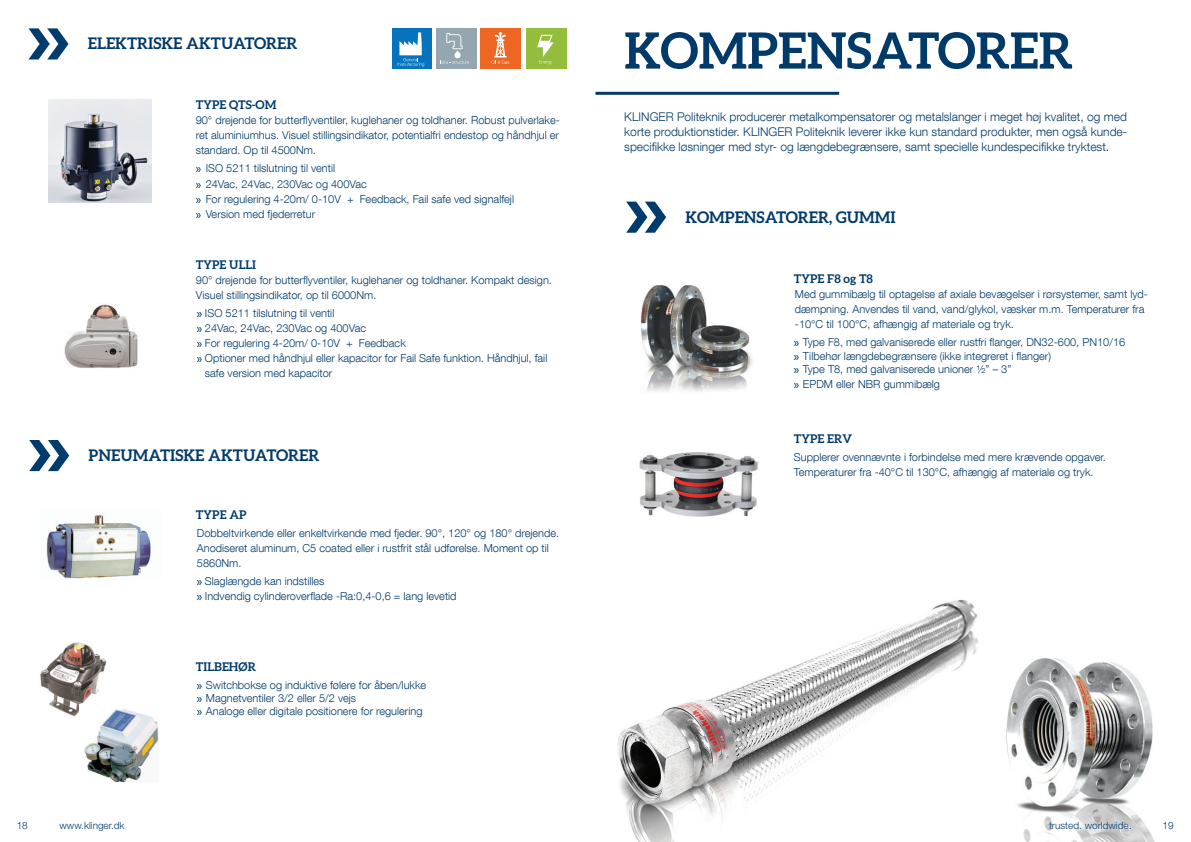
<style>
.page{position:relative;width:1191px;height:842px;background:#fff}
.page>*{position:absolute;margin:0;border:0;box-sizing:border-box;transform-origin:0 0}
.t1{font:700 70px "Gill Sans";color:#003b6e}
.t2{font:700 50px "Aleo";color:#003a6a}
.t3{font:700 16px "Aleo";color:#003a6a}
.t4{font:300 12px/15px "Helvetica Neue LT Com";color:#003a6a;text-align:justify}
.t5{font:700 12px "Aleo";color:#003a6a}
.t6{font:300 11px/15px "Helvetica Neue LT Com";color:#003a6a}
.t7{font:300 10px "Helvetica Neue LT Pro";color:#003b6e}
.t8{font:300 10px "Helvetica Neue LT Pro";color:#003a6a}
.s1{font-family:"Gill Sans";font-weight:400}
</style>
<div class="page">
<img style="left:618px;top:600px;width:360px;height:242px">
<img style="left:48px;top:99px;width:104px;height:103px">
<img style="left:64px;top:304px;width:74px;height:64px">
<img style="left:46px;top:514px;width:105px;height:65px">
<img style="left:40px;top:642px;width:66px;height:75px">
<img style="left:80px;top:704px;width:79px;height:78px">
<div style="left:392px;top:28px;width:39px;height:41px;background:#0574bc"></div>
<div style="left:436px;top:28px;width:40px;height:41px;background:#94a6af"></div>
<svg style="left:440px;top:33px;width:29px;height:31px"></svg>
<svg style="left:397px;top:32px;width:27px;height:35px"></svg>
<div style="left:481px;top:28px;width:40px;height:41px;background:#ed6623"></div>
<svg style="left:491px;top:32px;width:18px;height:32px"></svg>
<div style="left:526px;top:28px;width:40px;height:41px;background:#94bc3d"></div>
<svg style="left:537px;top:35px;width:17px;height:29px"></svg>
<img style="left:639px;top:452px;width:119px;height:64px">
<img style="left:1006px;top:658px;width:149px;height:184px">
<img style="left:640px;top:285px;width:112px;height:107px">
<hr style="left:595px;top:92px;width:244px;height:3px;background:#003a6a">
<h1 class="t1" style="left:28px;top:-6px;width:43px">»</h1>
<h3 class="t3" style="left:88px;top:34px;width:211px">ELEKTRISKE AKTUATORER</h3>
<p class="t5" style="left:196px;top:98px;width:82px">TYPE QTS-OM</p>
<p class="t6" style="left:196px;top:113px;width:366px;text-align:justify">90° drejende for butterflyventiler, kuglehaner og toldhaner. Robust pulverlake&shy;ret aluminiumhus. Visuel stillingsindikator, potentialfri endestop og håndhjul er standard. Op til 4500Nm.</p>
<p class="t6" style="left:196px;top:161px;width:320px"><span class="s1">»</span> ISO 5211 tilslutning til ventil<br><span class="s1">»</span> 24Vac, 24Vac, 230Vac og 400Vac<br><span class="s1">»</span> For regulering 4-20m/ 0-10V + Feedback, Fail safe ved signalfejl <span class="s1">»</span> Version med fjederretur</p>
<p class="t5" style="left:196px;top:257px;width:62px">TYPE ULLI</p>
<p class="t6" style="left:196px;top:272px;width:357px">90° drejende for butterflyventiler, kuglehaner og toldhaner. Kompakt design.<br>Visuel stillingsindikator, op til 6000Nm.</p>
<p class="t6" style="left:197px;top:305px;width:139px"><span class="s1">»</span> ISO 5211 tilslutning til ventil</p>
<p class="t6" style="left:197px;top:320px;width:171px"><span class="s1">»</span> 24Vac, 24Vac, 230Vac og 400Vac</p>
<p class="t6" style="left:197px;top:335px;width:210px"><span class="s1">»</span> For regulering 4-20m/ 0-10V + Feedback</p>
<p class="t6" style="left:197px;top:350px;width:352px"><span class="s1">»</span> Optioner med håndhjul eller kapacitor for Fail Safe funktion. Håndhjul, fail</p>
<p class="t6" style="left:205px;top:365px;width:129px">safe version med kapacitor</p>
<h1 class="t1" style="left:28px;top:406px;width:43px">»</h1>
<h3 class="t3" style="left:89px;top:446px;width:232px">PNEUMATISKE AKTUATORER</h3>
<p class="t5" style="left:196px;top:508px;width:52px">TYPE AP</p>
<p class="t6" style="left:197px;top:525px;width:364px">Dobbeltvirkende eller enkeltvirkende med fjeder. 90°, 120° og 180° drejende.<br>Anodiseret aluminum, C5 coated eller i rustfrit stål udførelse. Moment op til<br>5860Nm.</p>
<p class="t6" style="left:197px;top:573px;width:261px"><span class="s1">»</span> Slaglængde kan indstilles<br><span class="s1">»</span> Indvendig cylinderoverflade -Ra:0,4-0,6 = lang levetid</p>
<p class="t5" style="left:196px;top:659px;width:61px">TILBEHØR</p>
<p class="t6" style="left:197px;top:678px;width:231px;line-height:13.2px"><span class="s1">»</span> Switchbokse og induktive følere for åben/lukke <span class="s1">»</span> Magnetventiler 3/2 eller 5/2 vejs<br><span class="s1">»</span> Analoge eller digitale positionere for regulering</p>
<h2 class="t2" style="left:624px;top:22px;width:450px">KOMPENSATORER</h2>
<p class="t4" style="left:624px;top:109px;width:504px">KLINGER Politeknik producerer metalkompensatorer og metalslanger i meget høj kvalitet, og med korte produktionstider. KLINGER Politeknik leverer ikke kun standard produkter, men også kunde&shy;specifikke løsninger med styr- og længdebegrænsere, samt specielle kundespecifikke tryktest.</p>
<h1 class="t1" style="left:625px;top:167px;width:43px">»</h1>
<h3 class="t3" style="left:685px;top:208px;width:212px">KOMPENSATORER, GUMMI</h3>
<p class="t5" style="left:794px;top:272px;width:81px">TYPE F8 og T8</p>
<p class="t6" style="left:795px;top:287px;width:354px">Med gummibælg til optagelse af axiale bevægelser i rørsystemer, samt lyd&shy;dæmpning. Anvendes til vand, vand/glykol, væsker m.m. Temperaturer fra -10°C til 100°C, afhængig af materiale og tryk.</p>
<p class="t6" style="left:794px;top:336px;width:333px;line-height:13.2px"><span class="s1">»</span> Type F8, med galvaniserede eller rustfri flanger, DN32-600, PN10/16 <span class="s1">»</span> Tilbehør længdebegrænsere (ikke integreret i flanger)<br><span class="s1">»</span> Type T8, med galvaniserede unioner ½” – 3”</p>
<p class="t6" style="left:794px;top:376px;width:148px"><span class="s1">»</span> EPDM eller NBR gummibælg</p>
<p class="t5" style="left:794px;top:432px;width:60px">TYPE ERV</p>
<p class="t6" style="left:794px;top:449px;width:313px">Supplerer ovennævnte i forbindelse med mere krævende opgaver.<br>Temperaturer fra -40°C til 130°C, afhængig af materiale og tryk.</p>
<p class="t8" style="left:17px;top:820px;width:13px">18</p>
<p class="t7" style="left:60px;top:820px;width:67px">www.klinger.dk</p>
<p class="t7" style="left:1049px;top:820px;width:84px">trusted. worldwide.</p>
<p class="t8" style="left:1162px;top:820px;width:13px">19</p>
</div>
